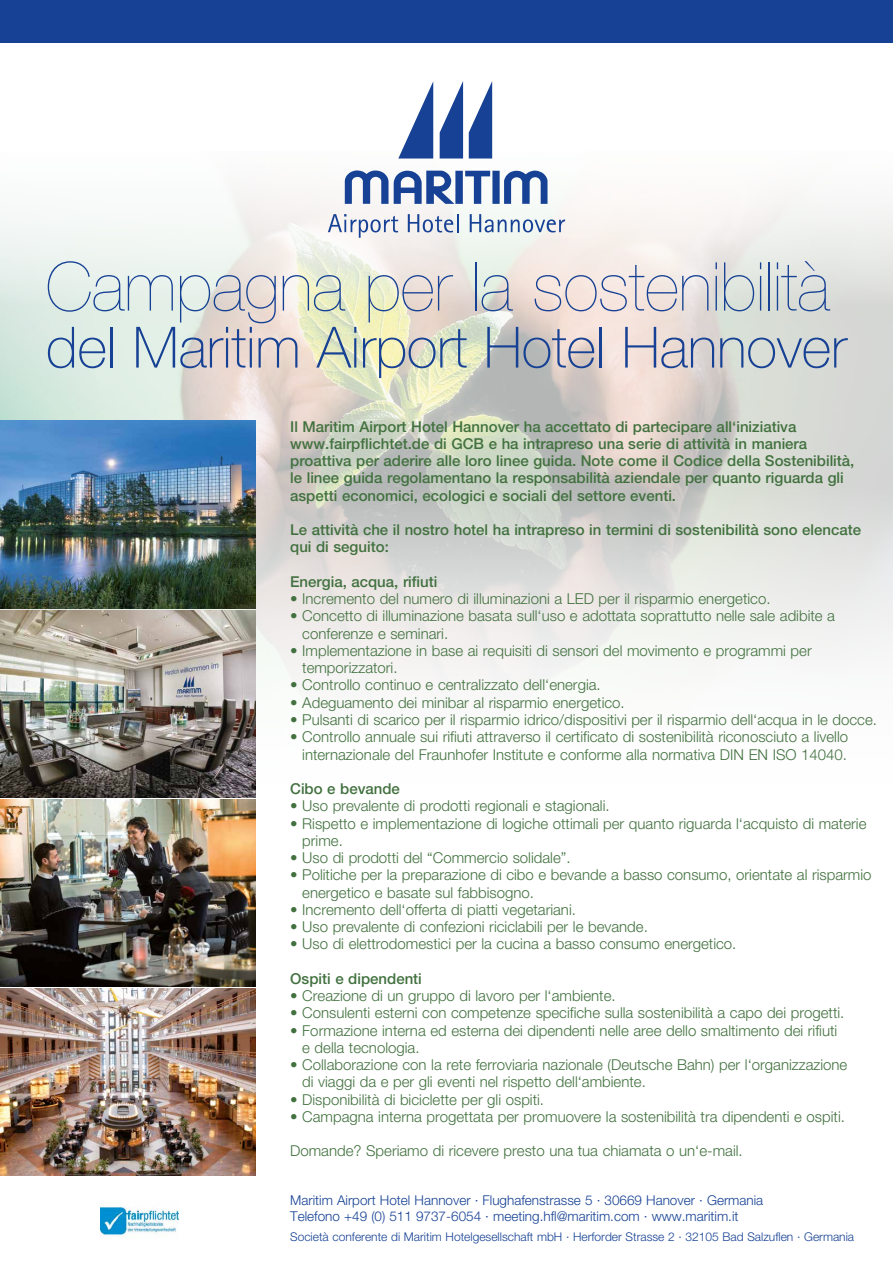
<style>
.page{position:relative;width:893px;height:1263px;background:#fff}
.page>*{position:absolute;margin:0;border:0;box-sizing:border-box;transform-origin:0 0}
.t1{font:200 67.5px "Helvetica Neue LT Pro";letter-spacing:-.005em;color:#164194}
.t2{font:100 57px "Helvetica Neue LT Pro";letter-spacing:-.005em;color:#164194}
.t3{font:300 15px/17.2px "Helvetica Neue LT Pro";color:#42713f}
.t4{font:500 15px/17.2px "Helvetica Neue LT Pro";color:#42713f}
.t5{font:300 13.5px/16.2px "Helvetica Neue LT Pro";color:#164194}
.t6{font:300 12px "Helvetica Neue LT Pro";color:#164194}
</style>
<div class="page">
<img style="left:0;top:151px;width:893px;height:654px">
<div style="left:0;top:0;width:893px;height:43px;background:#164194"></div>
<img style="left:100px;top:1206px;width:78px;height:32px">
<img style="left:0;top:989px;width:255px;height:187px">
<img style="left:0;top:610px;width:255px;height:187px">
<img style="left:0;top:421px;width:255px;height:187px">
<img style="left:0;top:799px;width:255px;height:187px">
<svg style="left:398px;top:82px;width:35px;height:77px"></svg>
<svg style="left:440px;top:81px;width:23px;height:78px"></svg>
<svg style="left:469px;top:81px;width:23px;height:78px"></svg>
<svg style="left:345px;top:170px;width:202px;height:34px"></svg>
<svg style="left:328px;top:214px;width:70px;height:24px"></svg>
<svg style="left:408px;top:214px;width:50px;height:18px"></svg>
<svg style="left:470px;top:214px;width:95px;height:18px"></svg>
<h1 class="t1" style="left:46px;top:247px;width:785px">Campagna per la sostenibilità</h1>
<h2 class="t2" style="left:46px;top:313px;width:802px">del Maritim Airport Hotel Hannover</h2>
<p class="t4" style="left:290px;top:418px;width:566px">Il Maritim Airport Hotel Hannover ha accettato di partecipare all‘iniziativa www.fairpflichtet.de di GCB e ha intrapreso una serie di attività in maniera proattiva per aderire alle loro linee guida. Note come il Codice della Sostenibilità, le linee guida regolamentano la responsabilità aziendale per quanto riguarda gli aspetti economici, ecologici e sociali del settore eventi.</p>
<p class="t4" style="left:290px;top:521px;width:572px">Le attività che il nostro hotel ha intrapreso in termini di sostenibilità sono elencate qui di seguito:</p>
<p class="t4" style="left:290px;top:573px;width:149px">Energia, acqua, rifiuti</p>
<p class="t3" style="left:290px;top:590px;width:482px">• Incremento del numero di illuminazioni a LED per il risparmio energetico.</p>
<p class="t3" style="left:302px;top:607px;width:534px;text-indent:-12px">• Concetto di illuminazione basata sull‘uso e adottata soprattutto nelle sale adibite a conferenze e seminari.</p>
<p class="t3" style="left:302px;top:642px;width:511px;text-indent:-12px">• Implementazione in base ai requisiti di sensori del movimento e programmi per temporizzatori.</p>
<p class="t3" style="left:290px;top:676px;width:312px">• Controllo continuo e centralizzato dell‘energia.</p>
<p class="t3" style="left:290px;top:693px;width:336px">• Adeguamento dei minibar al risparmio energetico.</p>
<p class="t3" style="left:290px;top:711px;width:588px">• Pulsanti di scarico per il risparmio idrico/dispositivi per il risparmio dell‘acqua in le docce.</p>
<p class="t3" style="left:290px;top:728px;width:559px;text-align:right">• Controllo annuale sui rifiuti attraverso il certificato di sostenibilità riconosciuto a livello internazionale del Fraunhofer Institute e conforme alla normativa DIN EN ISO 14040.</p>
<p class="t4" style="left:290px;top:780px;width:111px">Cibo e bevande</p>
<p class="t3" style="left:290px;top:797px;width:321px">• Uso prevalente di prodotti regionali e stagionali.</p>
<p class="t3" style="left:302px;top:814px;width:566px;text-indent:-12px">• Rispetto e implementazione di logiche ottimali per quanto riguarda l‘acquisto di materie prime.</p>
<p class="t3" style="left:290px;top:849px;width:282px">• Uso di prodotti del “Commercio solidale”.</p>
<p class="t3" style="left:302px;top:866px;width:571px;text-indent:-12px">• Politiche per la preparazione di cibo e bevande a basso consumo, orientate al risparmio energetico e basate sul fabbisogno.</p>
<p class="t3" style="left:290px;top:900px;width:287px">• Incremento dell‘offerta di piatti vegetariani.</p>
<p class="t3" style="left:290px;top:918px;width:359px">• Uso prevalente di confezioni riciclabili per le bevande.</p>
<p class="t3" style="left:290px;top:935px;width:448px">• Uso di elettrodomestici per la cucina a basso consumo energetico.</p>
<p class="t4" style="left:290px;top:970px;width:133px">Ospiti e dipendenti</p>
<p class="t3" style="left:290px;top:987px;width:327px">• Creazione di un gruppo di lavoro per l‘ambiente.</p>
<p class="t3" style="left:290px;top:1004px;width:556px">• Consulenti esterni con competenze specifiche sulla sostenibilità a capo dei progetti.</p>
<p class="t3" style="left:302px;top:1021px;width:537px;text-indent:-12px">• Formazione interna ed esterna dei dipendenti nelle aree dello smaltimento dei rifiuti e della tecnologia.</p>
<p class="t3" style="left:302px;top:1056px;width:547px;text-indent:-12px">• Collaborazione con la rete ferroviaria nazionale (Deutsche Bahn) per l‘organizzazione di viaggi da e per gli eventi nel rispetto dell‘ambiente.</p>
<p class="t3" style="left:290px;top:1090px;width:255px">• Disponibilità di biciclette per gli ospiti.</p>
<p class="t3" style="left:290px;top:1107px;width:556px">• Campagna interna progettata per promuovere la sostenibilità tra dipendenti e ospiti.</p>
<p class="t3" style="left:290px;top:1142px;width:454px">Domande? Speriamo di ricevere presto una tua chiamata o un‘e-mail.</p>
<p class="t5" style="left:290px;top:1192px;width:475px">Maritim Airport Hotel Hannover · Flughafenstrasse 5 · 30669 Hanover · Germania<br>Telefono +49 (0) 511 9737-6054 · meeting.hfl@maritim.com · www.maritim.it</p>
<p class="t6" style="left:290px;top:1229px;width:565px">Società conferente di Maritim Hotelgesellschaft mbH · Herforder Strasse 2 · 32105 Bad Salzuflen · Germania</p>
</div>
